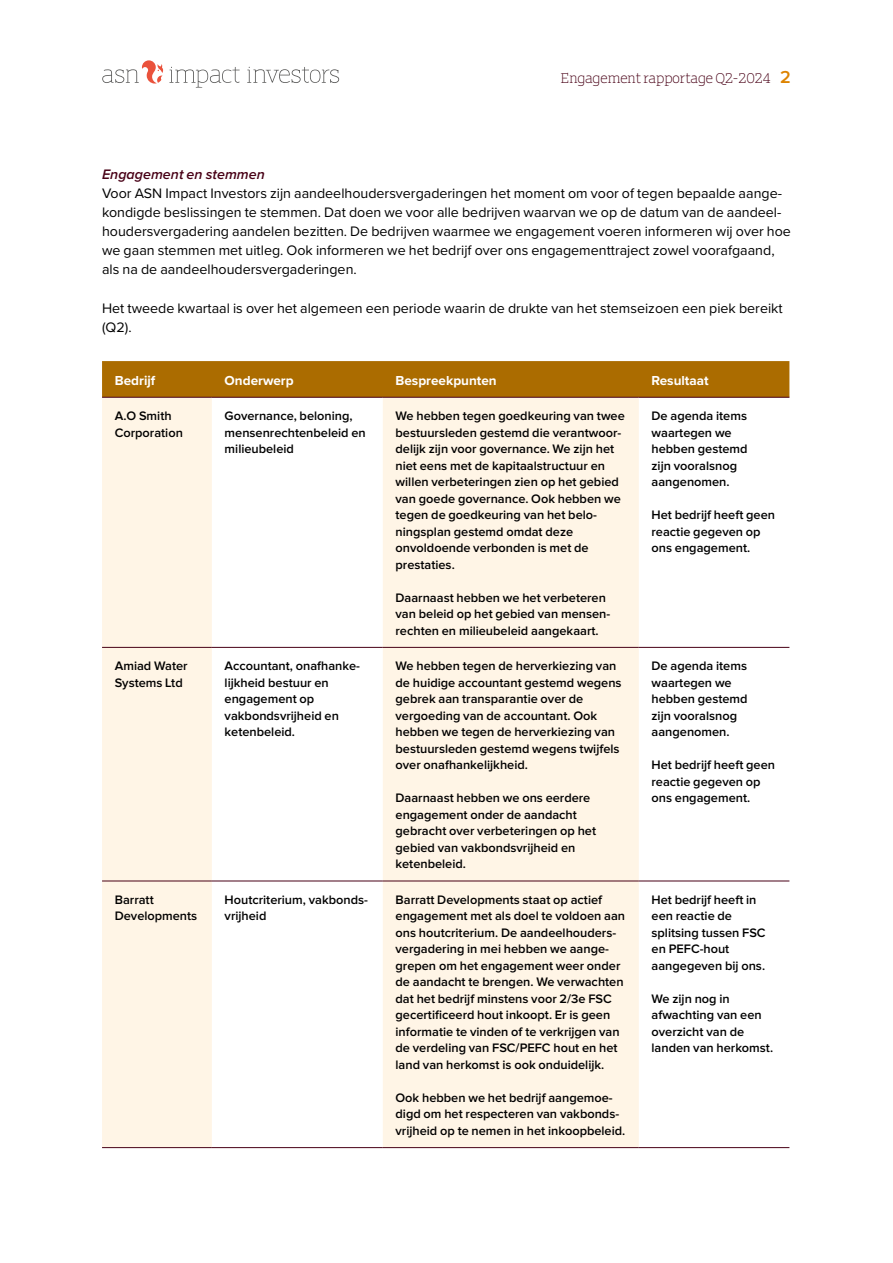
<style>
.page{position:relative;width:893px;height:1263px;background:#fff}
.page>*{position:absolute;margin:0;border:0;box-sizing:border-box;transform-origin:0 0}
.t1{font:15px "ASN Bank Slab";color:#480116}
._01_brood{font:14.25px/19.2px "Proxima Nova";color:#000}
.cursief_kopje{font:italic 600 14.25px "Proxima Nova";color:#480116}
.tabelkop{font:700 13.5px "Proxima Nova";color:#fff}
._04_tabel{font:600 12.75px/16.5px "Proxima Nova";color:#000}
.s1{font-family:"Proxima Nova";font-weight:600;font-size:18px;color:#dd8300}
</style>
<div class="page">
<svg style="left:247px;top:67px;width:92px;height:16px"></svg>
<svg style="left:102px;top:60px;width:61px;height:24px"></svg>
<svg style="left:169px;top:67px;width:71px;height:21px"></svg>
<div style="left:102px;top:361px;width:687px;height:36px;background:#ab6c00"></div>
<svg style="left:102px;top:398px;width:537px;height:749px;fill:#fff5e6"></svg>
<hr style="left:102px;top:397px;width:110px;height:1px;background:#480116">
<hr style="left:212px;top:397px;width:171px;height:1px;background:#480116">
<hr style="left:102px;top:647px;width:110px;height:1px;background:#480116">
<hr style="left:212px;top:647px;width:171px;height:1px;background:#480116">
<hr style="left:639px;top:647px;width:150px;height:1px;background:#480116">
<hr style="left:102px;top:881px;width:110px;height:1px;background:#480116">
<hr style="left:212px;top:881px;width:171px;height:1px;background:#480116">
<hr style="left:639px;top:881px;width:150px;height:1px;background:#480116">
<hr style="left:383px;top:397px;width:256px;height:1px;background:#480116">
<hr style="left:639px;top:397px;width:150px;height:1px;background:#480116">
<hr style="left:102px;top:1147px;width:110px;height:1px;background:#480116">
<hr style="left:212px;top:1147px;width:171px;height:1px;background:#480116">
<hr style="left:383px;top:1147px;width:256px;height:1px;background:#480116">
<hr style="left:639px;top:1147px;width:150px;height:1px;background:#480116">
<hr style="left:383px;top:647px;width:256px;height:1px;background:#480116">
<hr style="left:383px;top:881px;width:256px;height:1px;background:#480116">
<p class="t1" style="left:560px;top:67px;width:232px">Engagement rapportage Q2-2024 <span class="s1">2</span></p>
<h2 class="cursief_kopje" style="left:102px;top:163px;width:164px">Engagement en stemmen</h2>
<p class="_01_brood" style="left:102px;top:183px;width:690px">Voor ASN Impact Investors zijn aandeelhoudersvergaderingen het moment om voor of tegen bepaalde aange&shy;kondigde beslissingen te stemmen. Dat doen we voor alle bedrijven waarvan we op de datum van de aandeel&shy;houdersvergadering aandelen bezitten. De bedrijven waarmee we engagement voeren informeren wij over hoe we gaan stemmen met uitleg. Ook informeren we het bedrijf over ons engagementtraject zowel voorafgaand, als na de aandeelhoudersvergaderingen.</p>
<p class="_01_brood" style="left:102px;top:298px;width:682px">Het tweede kwartaal is over het algemeen een periode waarin de drukte van het stemseizoen een piek bereikt (Q2).</p>
<p class="tabelkop" style="left:115px;top:370px;width:42px">Bedrijf</p>
<p class="tabelkop" style="left:225px;top:370px;width:70px">Onderwerp</p>
<p class="tabelkop" style="left:396px;top:370px;width:103px">Bespreekpunten</p>
<p class="tabelkop" style="left:652px;top:370px;width:59px">Resultaat</p>
<p class="_04_tabel" style="left:115px;top:408px;width:70px">A.O Smith<br>Corporation</p>
<p class="_04_tabel" style="left:225px;top:408px;width:143px">Governance, beloning, mensenrechtenbeleid en milieubeleid</p>
<p class="_04_tabel" style="left:396px;top:408px;width:231px">We hebben tegen goedkeuring van twee bestuursleden gestemd die verantwoor&shy;delijk zijn voor governance. We zijn het niet eens met de kapitaalstructuur en willen verbeteringen zien op het gebied van goede governance. Ook hebben we tegen de goedkeuring van het belo&shy;ningsplan gestemd omdat deze onvoldoende verbonden is met de prestaties.</p>
<p class="_04_tabel" style="left:396px;top:590px;width:216px">Daarnaast hebben we het verbeteren van beleid op het gebied van mensen&shy;rechten en milieubeleid aangekaart.</p>
<p class="_04_tabel" style="left:652px;top:408px;width:98px">De agenda items waartegen we hebben gestemd zijn vooralsnog aangenomen.</p>
<p class="_04_tabel" style="left:652px;top:507px;width:125px">Het bedrijf heeft geen reactie gegeven op ons engagement.</p>
<p class="_04_tabel" style="left:115px;top:658px;width:74px">Amiad Water<br>Systems Ltd</p>
<p class="_04_tabel" style="left:225px;top:658px;width:137px">Accountant, onafhanke&shy;lijkheid bestuur en engagement op vakbondsvrijheid en ketenbeleid.</p>
<p class="_04_tabel" style="left:396px;top:658px;width:228px">We hebben tegen de herverkiezing van de huidige accountant gestemd wegens gebrek aan transparantie over de vergoeding van de accountant. Ook hebben we tegen de herverkiezing van bestuursleden gestemd wegens twijfels over onafhankelijkheid.</p>
<p class="_04_tabel" style="left:396px;top:790px;width:202px">Daarnaast hebben we ons eerdere engagement onder de aandacht gebracht over verbeteringen op het gebied van vakbondsvrijheid en ketenbeleid.</p>
<p class="_04_tabel" style="left:115px;top:892px;width:84px">Barratt<br>Developments</p>
<p class="_04_tabel" style="left:225px;top:892px;width:145px">Houtcriterium, vakbonds&shy;vrijheid</p>
<p class="_04_tabel" style="left:396px;top:892px;width:231px">Barratt Developments staat op actief engagement met als doel te voldoen aan ons houtcriterium. De aandeelhouders&shy;vergadering in mei hebben we aange&shy;grepen om het engagement weer onder de aandacht te brengen. We verwachten dat het bedrijf minstens voor 2/3e FSC gecertificeerd hout inkoopt. Er is geen informatie te vinden of te verkrijgen van de verdeling van FSC/PEFC hout en het land van herkomst is ook onduidelijk.</p>
<p class="_04_tabel" style="left:396px;top:1090px;width:231px">Ook hebben we het bedrijf aangemoe&shy;digd om het respecteren van vakbonds&shy;vrijheid op te nemen in het inkoopbeleid.</p>
<p class="_04_tabel" style="left:652px;top:658px;width:98px">De agenda items waartegen we hebben gestemd zijn vooralsnog aangenomen.</p>
<p class="_04_tabel" style="left:652px;top:757px;width:125px">Het bedrijf heeft geen reactie gegeven op ons engagement.</p>
<p class="_04_tabel" style="left:652px;top:892px;width:116px">Het bedrijf heeft in een reactie de splitsing tussen FSC en PEFC-hout aangegeven bij ons.</p>
<p class="_04_tabel" style="left:652px;top:991px;width:123px">We zijn nog in afwachting van een overzicht van de landen van herkomst.</p>
</div>
